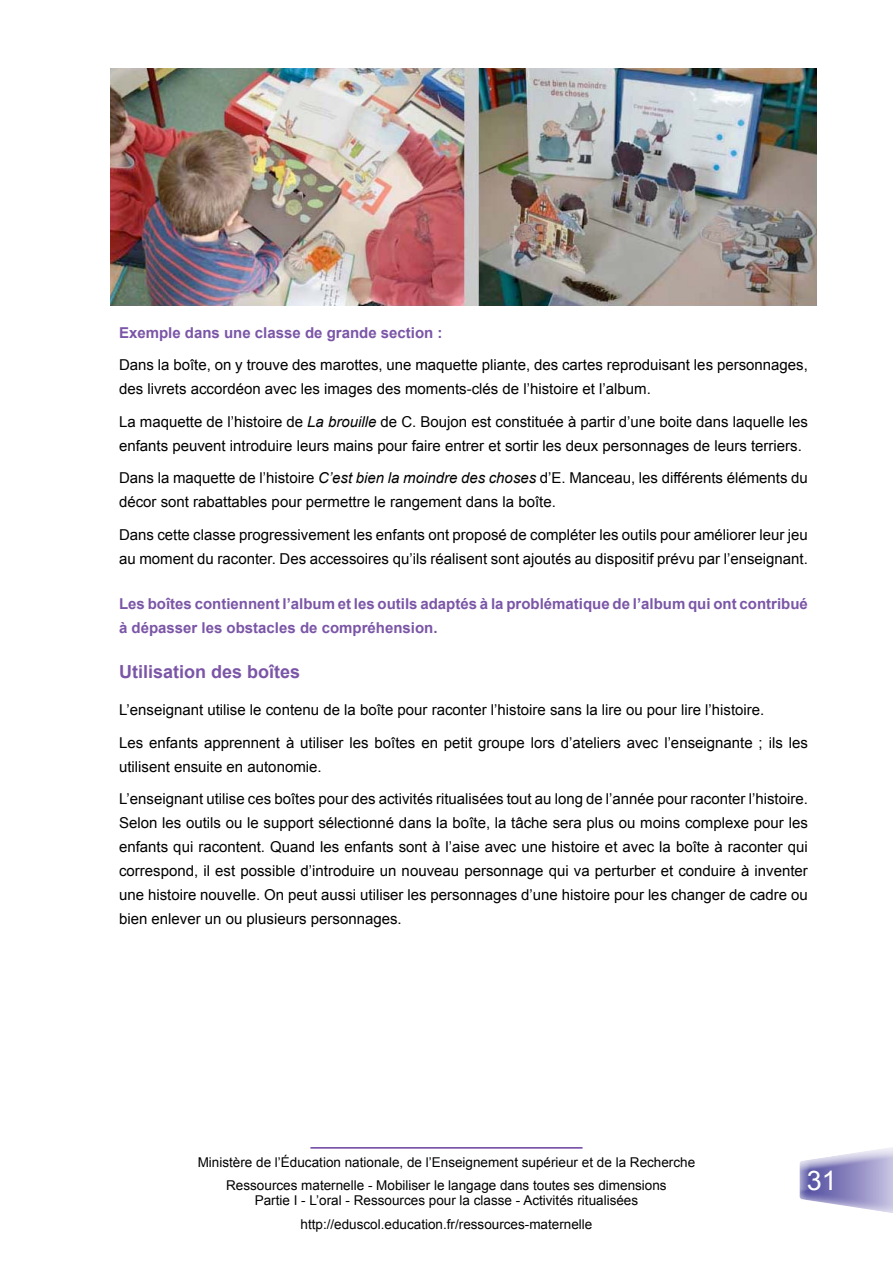
<style>
.page{position:relative;width:893px;height:1263px;background:#fff}
.page>*{position:absolute;margin:0;border:0;box-sizing:border-box;transform-origin:0 0}
.t1{font:27px "Arial";color:#fff}
.t2{font:700 18px "Arial";color:#7b56a7}
.t3{font:15px/24px "Arial";color:#000}
.t4{font:700 15px/24px "Arial";color:#7b56a7}
.t5{font:13.5px/23.5px "Arial";color:#000;text-align:center}
.s1{font-style:italic}
</style>
<div class="page">
<div style="left:791px;top:1144px;width:102px;height:73px;background:#6a3f9d;opacity:.75"></div>
<hr style="left:310px;top:1147px;width:272px;height:1px;background:#6a3f9d">
<img style="left:110px;top:68px;width:707px;height:238px">
<p class="t4" style="left:119px;top:321px;width:325px">Exemple dans une classe de grande section :</p>
<p class="t3" style="left:119px;top:353px;width:690px">Dans la boîte, on y trouve des marottes, une maquette pliante, des cartes reproduisant les personnages, des livrets accordéon avec les images des moments-clés de l’histoire et l’album.</p>
<p class="t3" style="left:119px;top:410px;width:690px">La maquette de l’histoire de <span class="s1">La brouille</span> de C. Boujon est constituée à partir d’une boite dans laquelle les enfants peuvent introduire leurs mains pour faire entrer et sortir les deux personnages de leurs terriers.</p>
<p class="t3" style="left:119px;top:466px;width:690px">Dans la maquette de l’histoire <span class="s1">C’est bien la moindre des choses</span> d’E. Manceau, les différents éléments du décor sont rabattables pour permettre le rangement dans la boîte.</p>
<p class="t3" style="left:119px;top:523px;width:690px">Dans cette classe progressivement les enfants ont proposé de compléter les outils pour améliorer leur jeu au moment du raconter. Des accessoires qu’ils réalisent sont ajoutés au dispositif prévu par l’enseignant.</p>
<p class="t4" style="left:119px;top:592px;width:690px">Les boîtes contiennent l’album et les outils adaptés à la problématique de l’album qui ont contribué à dépasser les obstacles de compréhension.</p>
<p class="t2" style="left:119px;top:660px;width:183px">Utilisation des boîtes</p>
<p class="t3" style="left:119px;top:694px;width:690px;line-height:32.5px">L’enseignant utilise le contenu de la boîte pour raconter l’histoire sans la lire ou pour lire l’histoire.<br>Les enfants apprennent à utiliser les boîtes en petit groupe lors d’ateliers avec l’enseignante ; ils les</p>
<p class="t3" style="left:119px;top:750px;width:690px;line-height:32.5px">utilisent ensuite en autonomie.<br>L’enseignant utilise ces boîtes pour des activités ritualisées tout au long de l’année pour raconter l’histoire.</p>
<p class="t3" style="left:119px;top:811px;width:690px;text-align:justify">Selon les outils ou le support sélectionné dans la boîte, la tâche sera plus ou moins complexe pour les enfants qui racontent. Quand les enfants sont à l’aise avec une histoire et avec la boîte à raconter qui correspond, il est possible d’introduire un nouveau personnage qui va perturber et conduire à inventer une histoire nouvelle. On peut aussi utiliser les personnages d’une histoire pour les changer de cadre ou bien enlever un ou plusieurs personnages.</p>
<p class="t5" style="left:198px;top:1150px;width:499px">Ministère de l’Éducation nationale, de l’Enseignement supérieur et de la Recherche<br>Ressources maternelle - Mobiliser le langage dans toutes ses dimensions</p>
<p class="t5" style="left:255px;top:1189px;width:385px">Partie I - L’oral - Ressources pour la classe - Activités ritualisées http://eduscol.education.fr/ressources-maternelle</p>
<h1 class="t1" style="left:807px;top:1162px;width:32px">31</h1>
</div>
